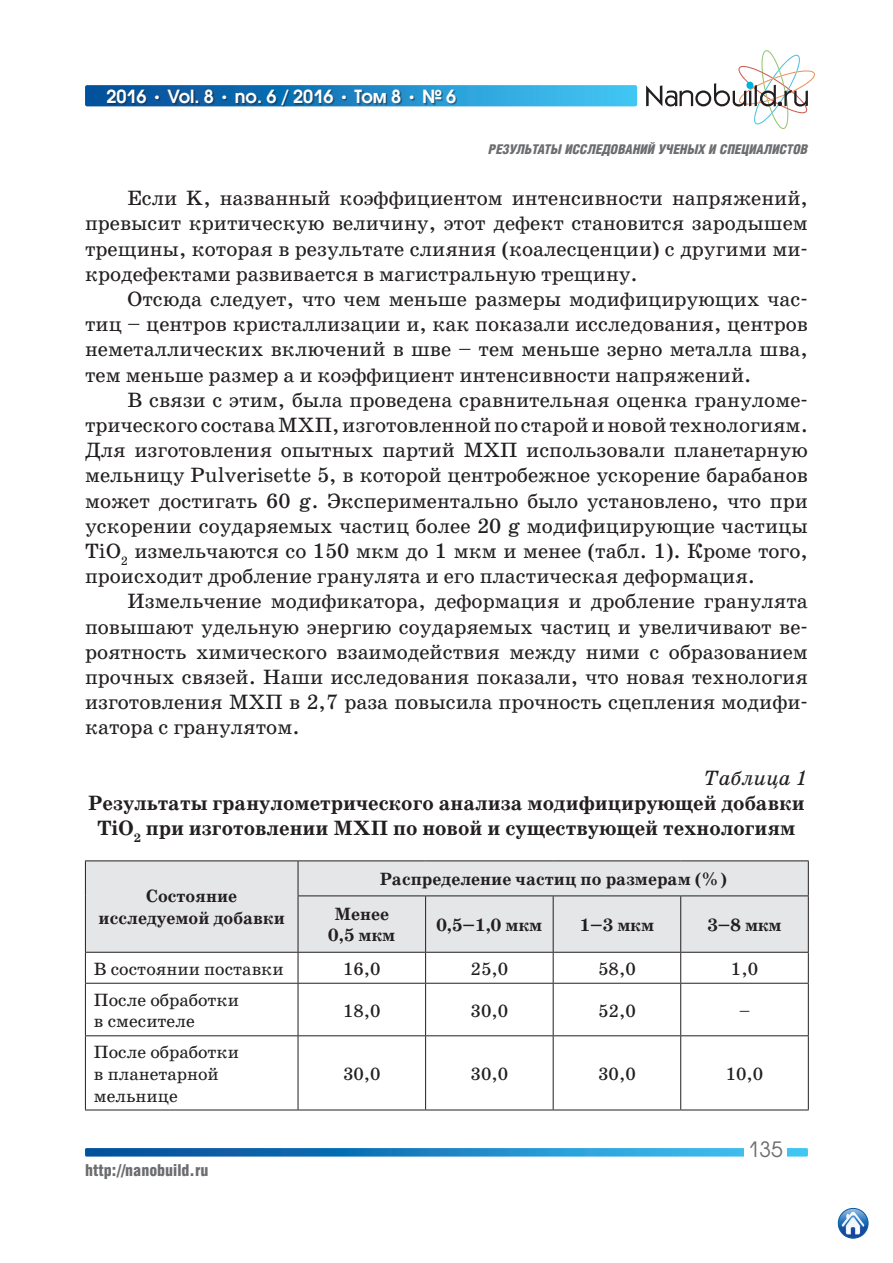
<style>
.page{position:relative;width:893px;height:1263px;background:#fff}
.page>*{position:absolute;margin:0;border:0;box-sizing:border-box;transform-origin:0 0}
.t1{font:21px/25.2px "School Book C";color:#231f20;text-align:justify}
.t2{font:700 21px/25.2px "School Book C";color:#231f20;text-align:center}
.t3{font:italic 21px "School Book C";color:#231f20}
.t4{font:21px "Avant Garde Gothic C";color:#6c6d70}
.t5{font:18px/21.6px "School Book C";color:#231f20}
.t6{font:700 18px/21.6px "School Book C";color:#231f20;text-align:center}
.t7{font:600 18px "Avant Garde Gothic C";color:#fff}
.t8{font:900 16.5px "Helios Cond";color:#6c6d70}
.t9{font:italic 900 13.5px "Helios Cond";color:#6c6d70}
.s1{font-family:"School Book C";font-weight:700}
</style>
<div class="page">
<svg style="left:85px;top:1148px;width:723px;height:8px;background:#1e84c3"></svg>
<div style="left:744px;top:1137px;width:43px;height:19px;background:#fff"></div>
<div style="left:85px;top:85px;width:552px;height:21px;background:linear-gradient(to right,#004694,#42c8f6);border-radius:2px"></div>
<div style="left:108px;top:90px;width:349px;height:17px;background:#231f20;opacity:.5"></div>
<svg style="left:646px;top:50px;width:169px;height:79px"></svg>
<img style="left:838px;top:1208px;width:30px;height:30px;border-radius:15px">
<div style="left:838px;top:1208px;width:30px;height:30px;border:1px solid #015ca3;border-radius:50%"></div>
<div style="left:86px;top:861px;width:722px;height:91px;background:#e5e6e8"></div>
<hr style="left:85px;top:860px;width:213px;height:1px;background:#231f20">
<hr style="left:85px;top:861px;width:1px;height:35px;background:#231f20">
<hr style="left:298px;top:860px;width:128px;height:1px;background:#231f20">
<hr style="left:298px;top:861px;width:1px;height:34px;background:#231f20">
<hr style="left:426px;top:860px;width:127px;height:1px;background:#231f20">
<hr style="left:553px;top:860px;width:128px;height:1px;background:#231f20">
<hr style="left:681px;top:860px;width:128px;height:1px;background:#231f20">
<hr style="left:808px;top:861px;width:1px;height:34px;background:#231f20">
<hr style="left:85px;top:896px;width:1px;height:56px;background:#231f20">
<hr style="left:298px;top:896px;width:1px;height:56px;background:#231f20">
<hr style="left:425px;top:896px;width:1px;height:56px;background:#231f20">
<hr style="left:553px;top:896px;width:1px;height:56px;background:#231f20">
<hr style="left:680px;top:896px;width:1px;height:56px;background:#231f20">
<hr style="left:808px;top:896px;width:1px;height:56px;background:#231f20">
<hr style="left:298px;top:895px;width:128px;height:1px;background:#231f20">
<hr style="left:426px;top:895px;width:127px;height:1px;background:#231f20">
<hr style="left:553px;top:895px;width:128px;height:1px;background:#231f20">
<hr style="left:681px;top:895px;width:128px;height:1px;background:#231f20">
<hr style="left:85px;top:952px;width:213px;height:1px;background:#231f20">
<hr style="left:85px;top:953px;width:1px;height:30px;background:#231f20">
<hr style="left:298px;top:952px;width:128px;height:1px;background:#231f20">
<hr style="left:298px;top:953px;width:1px;height:30px;background:#231f20">
<hr style="left:426px;top:952px;width:127px;height:1px;background:#231f20">
<hr style="left:425px;top:953px;width:1px;height:30px;background:#231f20">
<hr style="left:553px;top:952px;width:128px;height:1px;background:#231f20">
<hr style="left:553px;top:953px;width:1px;height:30px;background:#231f20">
<hr style="left:681px;top:952px;width:128px;height:1px;background:#231f20">
<hr style="left:680px;top:953px;width:1px;height:30px;background:#231f20">
<hr style="left:808px;top:953px;width:1px;height:30px;background:#231f20">
<hr style="left:85px;top:983px;width:213px;height:1px;background:#231f20">
<hr style="left:85px;top:983px;width:1px;height:52px;background:#231f20">
<hr style="left:298px;top:983px;width:128px;height:1px;background:#231f20">
<hr style="left:298px;top:983px;width:1px;height:52px;background:#231f20">
<hr style="left:426px;top:983px;width:127px;height:1px;background:#231f20">
<hr style="left:425px;top:983px;width:1px;height:52px;background:#231f20">
<hr style="left:553px;top:983px;width:128px;height:1px;background:#231f20">
<hr style="left:553px;top:983px;width:1px;height:52px;background:#231f20">
<hr style="left:681px;top:983px;width:128px;height:1px;background:#231f20">
<hr style="left:680px;top:983px;width:1px;height:52px;background:#231f20">
<hr style="left:808px;top:983px;width:1px;height:52px;background:#231f20">
<hr style="left:85px;top:1035px;width:213px;height:1px;background:#231f20">
<hr style="left:85px;top:1036px;width:1px;height:73px;background:#231f20">
<hr style="left:298px;top:1035px;width:128px;height:1px;background:#231f20">
<hr style="left:298px;top:1036px;width:1px;height:73px;background:#231f20">
<hr style="left:426px;top:1035px;width:127px;height:1px;background:#231f20">
<hr style="left:425px;top:1036px;width:1px;height:73px;background:#231f20">
<hr style="left:553px;top:1035px;width:128px;height:1px;background:#231f20">
<hr style="left:553px;top:1036px;width:1px;height:73px;background:#231f20">
<hr style="left:681px;top:1035px;width:128px;height:1px;background:#231f20">
<hr style="left:680px;top:1036px;width:1px;height:73px;background:#231f20">
<hr style="left:808px;top:1036px;width:1px;height:73px;background:#231f20">
<hr style="left:85px;top:1109px;width:213px;height:1px;background:#231f20">
<hr style="left:298px;top:1109px;width:128px;height:1px;background:#231f20">
<hr style="left:426px;top:1109px;width:127px;height:1px;background:#231f20">
<hr style="left:553px;top:1109px;width:128px;height:1px;background:#231f20">
<hr style="left:681px;top:1109px;width:128px;height:1px;background:#231f20">
<p class="t7" style="left:106px;top:85px;width:351px">2016 <span class="s1">•</span> Vol. 8 <span class="s1">•</span> no. 6 / 2016 <span class="s1">•</span> Том 8 <span class="s1">•</span> № 6</p>
<p class="t9" style="left:489px;top:142px;width:321px">РЕЗУЛЬТАТЫ ИССЛЕДОВАНИЙ УЧЕНЫХ И СПЕЦИАЛИСТОВ</p>
<p class="t1" style="left:85px;top:186px;width:724px;text-indent:43px">Если K, названный коэффициентом интенсивности напряжений, превысит критическую величину, этот дефект становится зародышем трещины, которая в результате слияния (коалесценции) с другими ми&shy;кродефектами развивается в магистральную трещину.</p>
<p class="t1" style="left:85px;top:287px;width:724px;text-align:left;text-indent:43px">Отсюда следует, что чем меньше размеры модифицирующих час&shy;тиц – центров кристаллизации и, как показали исследования, центров неметаллических включений в шве – тем меньше зерно металла шва, тем меньше размер а и коэффициент интенсивности напряжений.</p>
<p class="t1" style="left:85px;top:387px;width:724px;text-indent:43px">В связи с этим, была проведена сравнительная оценка грануломе&shy;трического состава МХП, изготовленной по старой и новой технологиям.<br>Для изготовления опытных партий МХП использовали планетарную мельницу Pulverisette 5, в которой центробежное ускорение барабанов может достигать 60 g. Экспериментально было установлено, что при ускорении соударяемых частиц более 20 g модифицирующие частицы TiO<sub>2</sub> измельчаются со 150 мкм до 1 мкм и менее (табл. 1). Кроме того, происходит дробление гранулята и его пластическая деформация.</p>
<p class="t1" style="left:85px;top:589px;width:724px;text-indent:43px">Измельчение модификатора, деформация и дробление гранулята повышают удельную энергию соударяемых частиц и увеличивают ве&shy;роятность химического взаимодействия между ними с образованием прочных связей. Наши исследования показали, что новая технология изготовления МХП в 2,7 раза повысила прочность сцепления модифи&shy;катора с гранулятом.</p>
<p class="t3" style="left:704px;top:766px;width:106px">Таблица 1</p>
<p class="t2" style="left:88px;top:791px;width:718px">Результаты гранулометрического анализа модифицирующей добавки<br>TiO<sub>2</sub> при изготовлении МХП по новой и существующей технологиям</p>
<p class="t6" style="left:99px;top:886px;width:188px">Состояние исследуемой добавки</p>
<p class="t6" style="left:334px;top:862px;width:394px;line-height:35px;text-align:left;text-indent:45px">Распределение частиц по размерам (%)<br>Менее</p>
<p class="t6" style="left:328px;top:925px;width:69px">0,5 мкм</p>
<p class="t6" style="left:436px;top:914px;width:107px">0,5–1,0 мкм</p>
<p class="t6" style="left:580px;top:914px;width:76px">1–3 мкм</p>
<p class="t6" style="left:707px;top:914px;width:76px">3–8 мкм</p>
<p class="t5" style="left:94px;top:958px;width:191px">В состоянии поставки</p>
<p class="t5" style="left:343px;top:958px;width:39px">16,0</p>
<p class="t5" style="left:471px;top:958px;width:39px">25,0</p>
<p class="t5" style="left:598px;top:958px;width:39px">58,0</p>
<p class="t5" style="left:731px;top:958px;width:29px">1,0</p>
<p class="t5" style="left:94px;top:989px;width:147px">После обработки в смесителе</p>
<p class="t5" style="left:343px;top:1000px;width:39px">18,0</p>
<p class="t5" style="left:471px;top:1000px;width:39px">30,0</p>
<p class="t5" style="left:598px;top:1000px;width:39px">52,0</p>
<p class="t5" style="left:739px;top:1000px;width:13px">–</p>
<p class="t5" style="left:94px;top:1041px;width:147px">После обработки в планетарной мельнице</p>
<p class="t5" style="left:343px;top:1063px;width:39px">30,0</p>
<p class="t5" style="left:471px;top:1063px;width:39px">30,0</p>
<p class="t5" style="left:598px;top:1063px;width:39px">30,0</p>
<p class="t5" style="left:726px;top:1063px;width:39px">10,0</p>
<p class="t8" style="left:85px;top:1161px;width:125px">http://nanobuild.ru</p>
<p class="t4" style="left:748px;top:1136px;width:36px">135</p>
</div>
